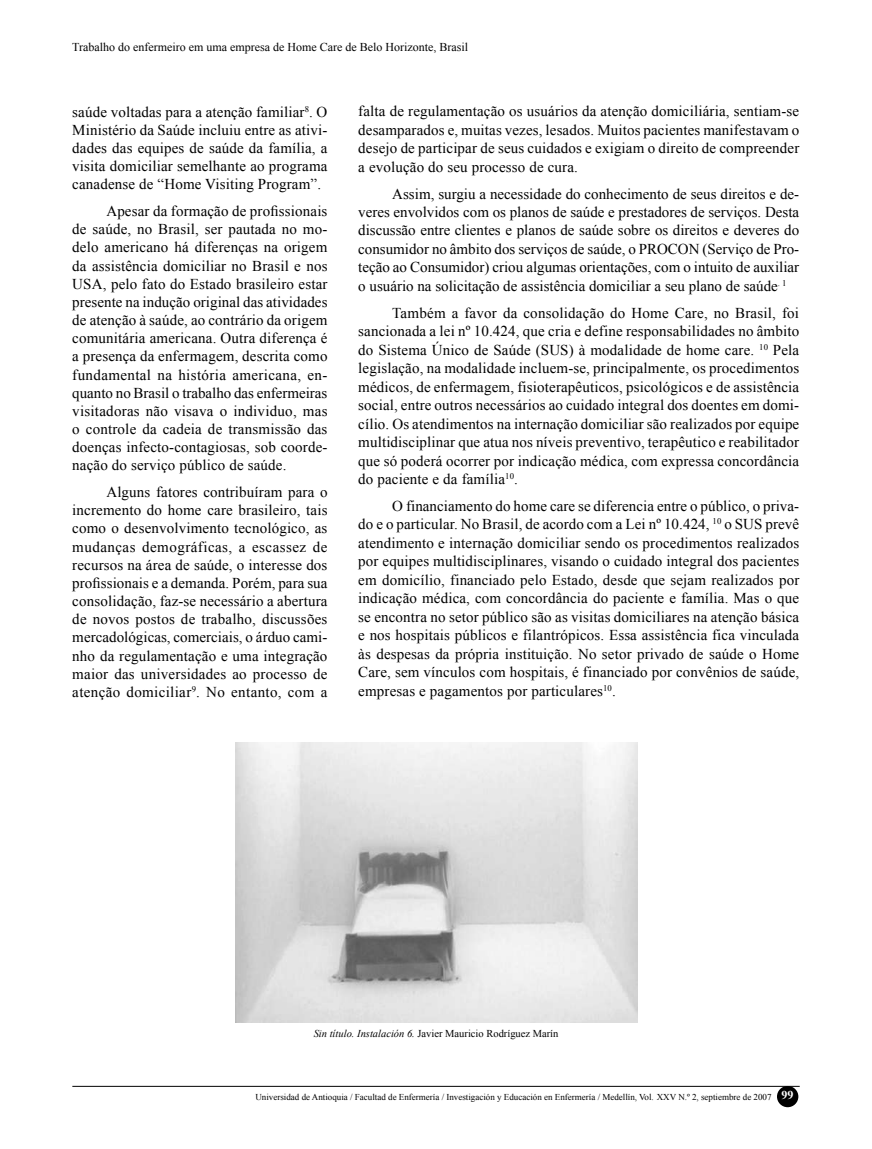
<style>
.page{position:relative;width:872px;height:1149px;background:#fff}
.page>*{position:absolute;margin:0;border:0;box-sizing:border-box;transform-origin:0 0}
.t1{font:15px/18.1px "Times New Roman";letter-spacing:.01em;color:#000;text-align:justify}
.t2{font:12px "Times New Roman";color:#000}
.t3{font:10.5px "Times New Roman";color:#000}
.t4{font:9px "Times New Roman";color:#000}
.s1{font-style:italic}
.s2{font-weight:700;font-size:12px;color:#fff}
</style>
<div class="page">
<hr style="left:72px;top:1085px;width:727px;height:1px;background:#000">
<div style="left:777px;top:1085px;width:21px;height:21px;background:#000;border-radius:50%"></div>
<img style="left:236px;top:742px;width:401px;height:279px">
<p class="t2" style="left:72px;top:39px;width:397px">Trabalho do enfermeiro em uma empresa de Home Care de Belo Horizonte, Brasil</p>
<p class="t1" style="left:72px;top:102px;width:257px">saúde voltadas para a atenção familiar<sup>8</sup>. O Ministério da Saúde incluiu entre as ativi&shy;dades das equipes de saúde da família, a visita domiciliar semelhante ao programa canadense de “Home Visiting Program”.</p>
<p class="t1" style="left:72px;top:202px;width:257px;text-indent:34px">Apesar da formação de profissionais de saúde, no Brasil, ser pautada no mo&shy;delo americano há diferenças na origem da assistência domiciliar no Brasil e nos USA, pelo fato do Estado brasileiro estar presente na indução original das atividades de atenção à saúde, ao contrário da origem comunitária americana. Outra diferença é a presença da enfermagem, descrita como fundamental na história americana, en&shy;quanto no Brasil o trabalho das enfermeiras visitadoras não visava o individuo, mas o controle da cadeia de transmissão das doenças infecto-contagiosas, sob coorde&shy;nação do serviço público de saúde.</p>
<p class="t1" style="left:72px;top:482px;width:257px;text-indent:34px">Alguns fatores contribuíram para o incremento do home care brasileiro, tais como o desenvolvimento tecnológico, as mudanças demográficas, a escassez de recursos na área de saúde, o interesse dos profissionais e a demanda. Porém, para sua consolidação, faz-se necessário a abertura de novos postos de trabalho, discussões mercadológicas, comerciais, o árduo cami&shy;nho da regulamentação e uma integração maior das universidades ao processo de atenção domiciliar<sup>9</sup>. No entanto, com a</p>
<p class="t1" style="left:358px;top:102px;width:442px">falta de regulamentação os usuários da atenção domiciliária, sentiam-se desamparados e, muitas vezes, lesados. Muitos pacientes manifestavam o desejo de participar de seus cuidados e exigiam o direito de compreender a evolução do seu processo de cura.</p>
<p class="t1" style="left:358px;top:184px;width:442px;text-indent:34px">Assim, surgiu a necessidade do conhecimento de seus direitos e de&shy;veres envolvidos com os planos de saúde e prestadores de serviços. Desta discussão entre clientes e planos de saúde sobre os direitos e deveres do consumidor no âmbito dos serviços de saúde, o PROCON (Serviço de Pro&shy;teção ao Consumidor) criou algumas orientações, com o intuito de auxiliar o usuário na solicitação de assistência domiciliar a seu plano de saúde<sup>.</sup> <sup>1</sup></p>
<p class="t1" style="left:358px;top:303px;width:442px;text-indent:34px">Também a favor da consolidação do Home Care, no Brasil, foi sancionada a lei nº 10.424, que cria e define responsabilidades no âmbito do Sistema Único de Saúde (SUS) à modalidade de home care. <sup>10</sup> Pela legislação, na modalidade incluem-se, principalmente, os procedimentos médicos, de enfermagem, fisioterapêuticos, psicológicos e de assistência social, entre outros necessários ao cuidado integral dos doentes em domi&shy;cílio. Os atendimentos na internação domiciliar são realizados por equipe multidisciplinar que atua nos níveis preventivo, terapêutico e reabilitador que só poderá ocorrer por indicação médica, com expressa concordância do paciente e da família<sup>10</sup>.</p>
<p class="t1" style="left:358px;top:496px;width:442px;text-indent:34px">O financiamento do home care se diferencia entre o público, o priva&shy;do e o particular. No Brasil, de acordo com a Lei nº 10.424, <sup>10</sup> o SUS prevê atendimento e internação domiciliar sendo os procedimentos realizados por equipes multidisciplinares, visando o cuidado integral dos pacientes em domicílio, financiado pelo Estado, desde que sejam realizados por indicação médica, com concordância do paciente e família. Mas o que se encontra no setor público são as visitas domiciliares na atenção básica e nos hospitais públicos e filantrópicos. Essa assistência fica vinculada às despesas da própria instituição. No setor privado de saúde o Home Care, sem vínculos com hospitais, é financiado por convênios de saúde, empresas e pagamentos por particulares<sup>10</sup>.</p>
<p class="t3" style="left:314px;top:1025px;width:246px"><span class="s1">Sin título. Instalación 6.</span> Javier Mauricio Rodríguez Marín</p>
<p class="t4" style="left:255px;top:1090px;width:539px">Universidad de Antioquia / Facultad de Enfermería / Investigación y Educación en Enfermería / Medellín, Vol. XXV N.º 2, septiembre de 2007 <span class="s2">99</span></p>
</div>
